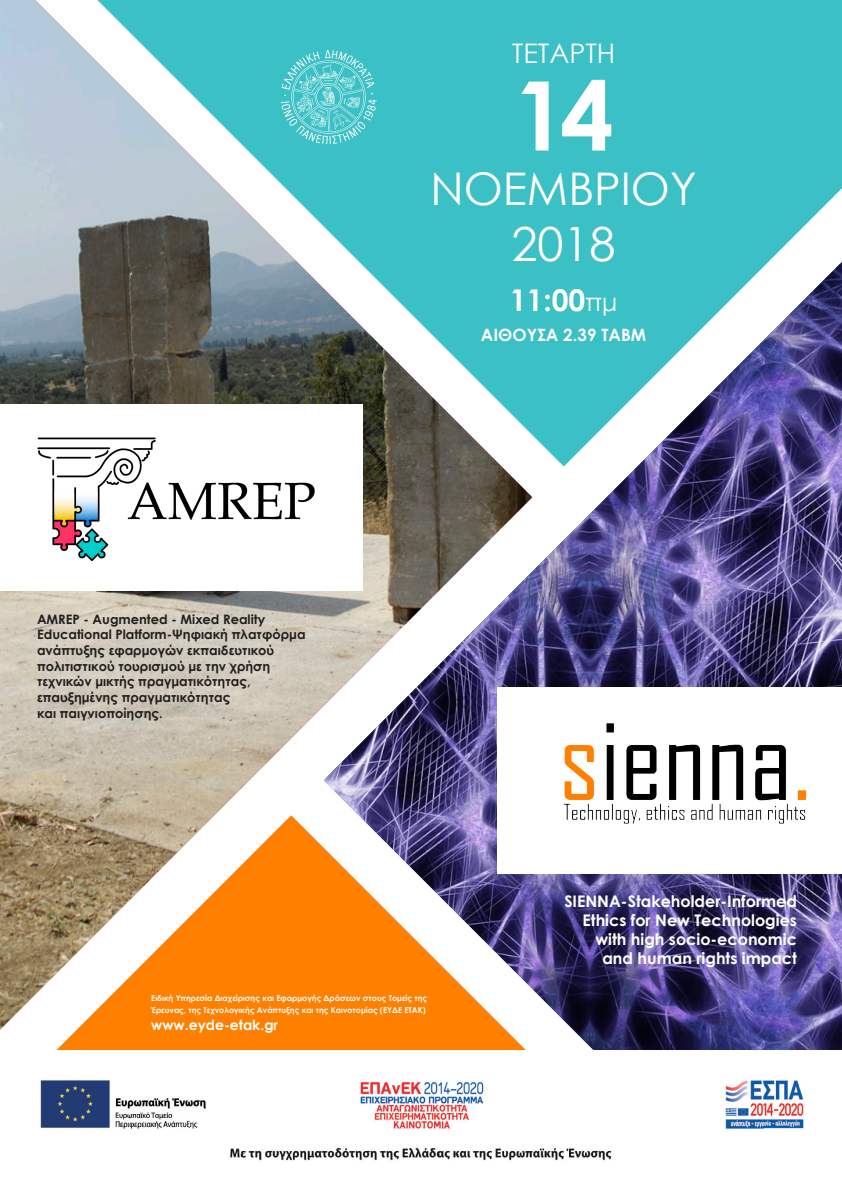
<style>
.page{position:relative;width:842px;height:1191px;background:#fff}
.page>*{position:absolute;margin:0;border:0;box-sizing:border-box;transform-origin:0 0}
.t1{font:700 96px "Century Gothic";color:#fff}
.t2{font:47px "Century Gothic";color:#fff}
.t3{font:45px "Century Gothic";color:#fff}
.t4{font:700 30px "Century Gothic";color:#fff}
.t5{font:27px "Century Gothic";color:#fff}
.t6{font:700 17px "Century Gothic";color:#fff}
.t7{font:700 16px/19.2px "Century Gothic";color:#fff;text-align:right}
.t8{font:700 14px "Century Gothic";color:#fff}
.t9{font:700 13px/15.6px "Century Gothic";color:#231f20}
.t10{font:700 8px/12px "Century Gothic";color:#fff}
.s1{font-weight:400;font-size:25px}
</style>
<div class="page">
<svg style="left:0;top:1029px;width:324px;height:21px;fill:#ff7f00"></svg>
<img style="left:0;top:0;width:324px;height:1029px">
<svg style="left:97px;top:0;width:745px;height:404px;background:#57b3b7"></svg>
<img style="left:324px;top:262px;width:518px;height:788px">
<div style="left:497px;top:686px;width:345px;height:187px;background:#fff"></div>
<img style="left:564px;top:723px;width:242px;height:101px">
<div style="left:0;top:404px;width:362px;height:186px;background:#fff"></div>
<img style="left:37px;top:437px;width:278px;height:125px">
<img style="left:40px;top:1080px;width:765px;height:81px">
<img style="left:279px;top:47px;width:100px;height:102px">
<p class="t9" style="left:37px;top:611px;width:270px">AMREP - Augmented - Mixed Reality Educational Platform-Ψηφιακή πλατφόρμα ανάπτυξης εφαρμογών εκπαιδευτικού πολιτιστικού τουρισμού με την χρήση</p>
<p class="t9" style="left:37px;top:673px;width:215px">τεχνικών μικτής πραγματικότητας,</p>
<p class="t9" style="left:37px;top:689px;width:195px">επαυξημένης πραγματικότητας</p>
<p class="t9" style="left:37px;top:704px;width:127px">και παιγνιοποίησης.</p>
<p class="t5" style="left:512px;top:34px;width:105px">ΤΕΤΑΡΤΗ</p>
<p class="t1" style="left:513px;top:43px;width:102px">14</p>
<p class="t3" style="left:430px;top:157px;width:268px">ΝΟΕΜΒΡΙΟΥ</p>
<p class="t2" style="left:511px;top:211px;width:106px">2018</p>
<p class="t4" style="left:510px;top:277px;width:109px">11:00<span class="s1">πμ</span></p>
<p class="t6" style="left:481px;top:322px;width:167px">ΑΙΘΟΥΣΑ 2.39 ΤΑΒΜ</p>
<p class="t7" style="left:564px;top:890px;width:234px">SIENNA-Stakeholder-Informed<br>Ethics for New Technologies with high socio-economic</p>
<p class="t7" style="left:602px;top:948px;width:196px">and human rights impact</p>
<p class="t10" style="left:151px;top:991px;width:277px">Ειδική Υπηρεσία Διαχείρισης και Εφαρμογής Δράσεων στους Τομείς της<br>Έρευνας, της Τεχνολογικής Ανάπτυξης και της Καινοτομίας (ΕΥΔΕ ΕΤΑΚ)</p>
<p class="t8" style="left:151px;top:1014px;width:128px">www.eyde-etak.gr</p>
</div>
